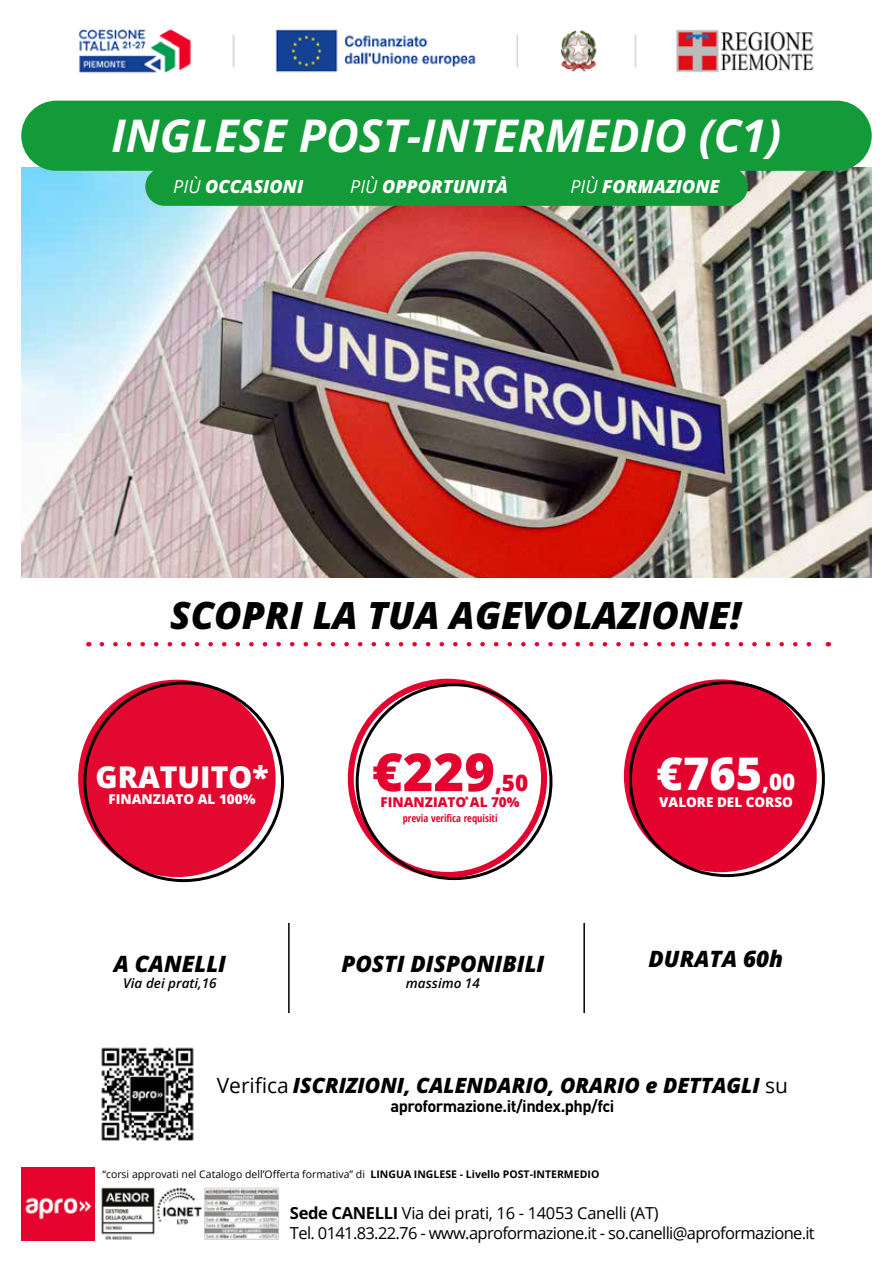
<style>
.page{position:relative;width:893px;height:1263px;background:#fff}
.page>*{position:absolute;margin:0;border:0;box-sizing:border-box;transform-origin:0 0}
.t1{font:800 52.5px "Open Sans";color:#e4032e}
.t2{font:italic 700 45px "Open Sans";color:#fff}
.t3{font:800 45px "Open Sans";color:#fff}
.t4{font:italic 800 37.5px "Open Sans";color:#000}
.t5{font:800 30px "Open Sans";color:#fff}
.t6{font:italic 800 22.5px "Open Sans";color:#000}
.t7{font:800 22.5px "Open Sans";color:#e4032e}
.t8{font:italic 800 21px "Open Sans";color:#000}
.t9{font:italic 800 18px "Open Sans";color:#fff}
.t10{font:16.5px/19.5px "Open Sans";letter-spacing:-.04em;color:#000}
.t11{font:700 16.5px "DIN Pro";letter-spacing:-.03em;color:#000}
.t12{font:800 13.5px "Open Sans";color:#fff}
.t13{font:italic 13.5px "Open Sans";color:#000}
.t14{font:800 13.5px "Open Sans";color:#e4032e}
.t15{font:10.5px "Open Sans";color:#000}
.t16{font:700 10.5px "Open Sans Condensed";color:#e3082f}
.t17{font:800 7.5px "Open Sans";color:#e4032e}
.s1{font-weight:400}
.s2{font-size:22.5px}
.s3{font-weight:400;font-style:normal}
.s4{font-weight:700}
</style>
<div class="page">
<img style="left:78px;top:29px;width:736px;height:44px">
<img style="left:101px;top:1047px;width:93px;height:94px">
<img style="left:21px;top:1168px;width:74px;height:73px">
<img style="left:101px;top:1187px;width:178px;height:53px">
<img style="left:21px;top:167px;width:851px;height:411px">
<div style="left:78px;top:680px;width:198px;height:197px;background:#e3082f;border-radius:50%"></div>
<div style="left:348px;top:679px;width:199px;height:199px;border:6px solid #e4032e;border-radius:50%"></div>
<div style="left:624px;top:679px;width:193px;height:193px;background:#e4032e;border-radius:50%"></div>
<svg style="left:102px;top:642px;width:710px;height:4px"></svg>
<div style="left:21px;top:101px;width:851px;height:70px;background:#139b39;border-radius:35px"></div>
<div style="left:145px;top:167px;width:603px;height:39px;background:#139b39;border-radius:19px"></div>
<hr style="left:288px;top:923px;width:2px;height:90px;background:#000">
<hr style="left:583px;top:923px;width:2px;height:90px;background:#000">
<h2 class="t2" style="left:112px;top:104px;width:671px">INGLESE POST-INTERMEDIO (C1)</h2>
<p class="t9" style="left:173px;top:174px;width:132px"><span class="s1">PIÙ</span> OCCASIONI</p>
<p class="t9" style="left:350px;top:174px;width:159px"><span class="s1">PIÙ</span> OPPORTUNITÀ</p>
<p class="t9" style="left:570px;top:174px;width:151px"><span class="s1">PIÙ</span> FORMAZIONE</p>
<h3 class="t4" style="left:170px;top:589px;width:573px">SCOPRI LA TUA AGEVOLAZIONE!</h3>
<h3 class="t5" style="left:96px;top:756px;width:174px">GRATUITO*</h3>
<p class="t12" style="left:109px;top:790px;width:148px">FINANZIATO AL 100%</p>
<h3 class="t6" style="left:114px;top:948px;width:114px">A CANELLI</h3>
<p class="t13" style="left:123px;top:974px;width:95px">Via dei prati,16</p>
<h1 class="t1" style="left:372px;top:736px;width:125px">€229</h1>
<h3 class="t7" style="left:495px;top:767px;width:35px">,50</h3>
<p class="t14" style="left:381px;top:793px;width:141px">FINANZIATO AL 70%</p>
<p class="t17" style="left:465px;top:794px;width:6px">*</p>
<p class="t16" style="left:403px;top:811px;width:96px">previa verifica requisiti</p>
<h3 class="t6" style="left:341px;top:948px;width:205px">POSTI DISPONIBILI</h3>
<p class="t13" style="left:406px;top:974px;width:75px">massimo 14</p>
<h2 class="t3" style="left:657px;top:743px;width:140px">€765<span class="s2">,00</span></h2>
<p class="t12" style="left:659px;top:792px;width:135px">VALORE DEL CORSO</p>
<h3 class="t6" style="left:649px;top:943px;width:136px">DURATA 60h</h3>
<p class="t8" style="left:217px;top:1070px;width:573px"><span class="s3">Verifica</span> ISCRIZIONI, CALENDARIO, ORARIO e DETTAGLI <span class="s3">su</span></p>
<p class="t11" style="left:390px;top:1095px;width:225px">aproformazione.it/index.php/fci</p>
<p class="t15" style="left:102px;top:1167px;width:498px">“corsi approvati nel Catalogo dell’Offerta formativa” di <span class="s4">LINGUA INGLESE - Livello POST-INTERMEDIO</span></p>
<p class="t10" style="left:290px;top:1203px;width:526px"><span class="s4">Sede CANELLI</span> Via dei prati, 16 - 14053 Canelli (AT)<br>Tel. 0141.83.22.76 - www.aproformazione.it - so.canelli@aproformazione.it</p>
</div>
